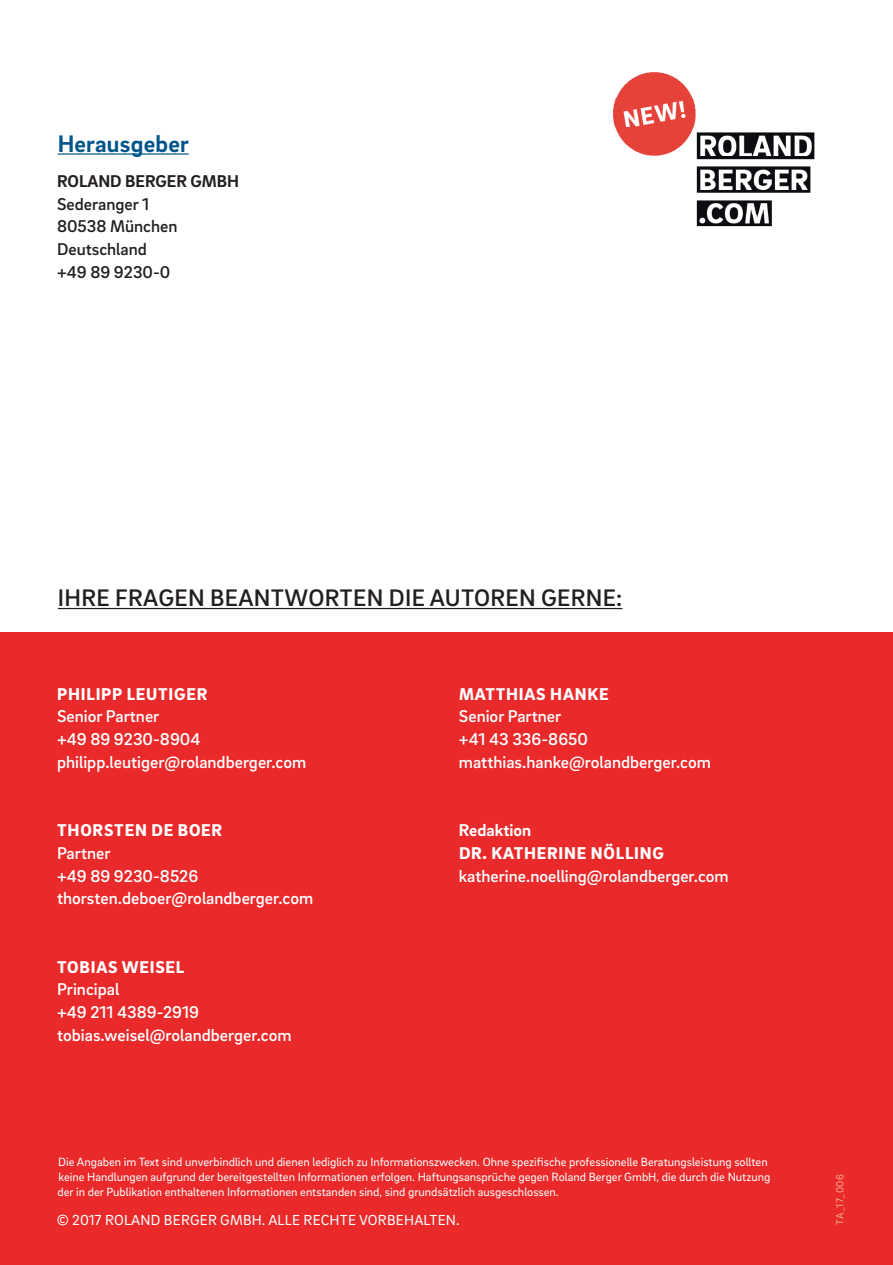
<style>
.page{position:relative;width:893px;height:1265px;background:#fff}
.page>*{position:absolute;margin:0;border:0;box-sizing:border-box;transform-origin:0 0}
.t1{font:500 24.5px "Brix Sans";letter-spacing:.015em;color:#231f20}
.t2{font:700 24.5px "Brix Sans";letter-spacing:.01em;color:#00568a}
.t3{font:500 17.5px/22.8px "Brix Sans";color:#fff}
.t4{font:900 17.5px "Brix Sans";letter-spacing:.045em;color:#fff}
.t5{font:500 17.5px/22.8px "Brix Sans";color:#231f20}
.t6{font:700 17.5px "Brix Sans";color:#231f20}
.t7{font:700 17.5px "Brix Sans";color:#fff}
.t8{font:14.88px "Brix Sans";letter-spacing:.015em;color:#fff}
.t9{font:12.25px/14.9px "Brix Sans";color:#fff}
.t10{font:10.5px "Brix Sans";letter-spacing:.025em;color:#f6ac93}
</style>
<div class="page">
<div style="left:0;top:632px;width:893px;height:633px;background:#e9292a"></div>
<hr style="left:58px;top:608px;width:564px;height:1px;background:#231f20">
<hr style="left:58px;top:153px;width:131px;height:2px;background:#00568a">
<img style="left:613px;top:72px;width:202px;height:155px">
<h1 class="t2" style="left:58px;top:127px;width:133px">Herausgeber</h1>
<h2 class="t6" style="left:57px;top:169px;width:183px">ROLAND BERGER GMBH</h2>
<h2 class="t5" style="left:57px;top:192px;width:122px">Sederanger 1<br>80538 München<br>Deutschland +49 89 9230-0</h2>
<h1 class="t1" style="left:58px;top:582px;width:566px">IHRE FRAGEN BEANTWORTEN DIE AUTOREN GERNE:</h1>
<h2 class="t4" style="left:57px;top:682px;width:152px">PHILIPP LEUTIGER</h2>
<h2 class="t3" style="left:57px;top:704px;width:251px">Senior Partner<br>+49 89 9230-8904 philipp.leutiger@rolandberger.com</h2>
<h2 class="t4" style="left:57px;top:819px;width:167px">THORSTEN DE BOER</h2>
<h2 class="t3" style="left:57px;top:841px;width:258px">Partner<br>+49 89 9230-8526 thorsten.deboer@rolandberger.com</h2>
<h2 class="t4" style="left:57px;top:955px;width:129px">TOBIAS WEISEL</h2>
<h2 class="t3" style="left:57px;top:977px;width:236px">Principal<br>+49 211 4389-2919 tobias.weisel@rolandberger.com</h2>
<h2 class="t4" style="left:459px;top:682px;width:151px">MATTHIAS HANKE</h2>
<h2 class="t3" style="left:459px;top:704px;width:254px">Senior Partner<br>+41 43 336-8650 matthias.hanke@rolandberger.com</h2>
<h2 class="t7" style="left:459px;top:819px;width:74px">Redaktion</h2>
<h2 class="t4" style="left:459px;top:841px;width:206px">DR. KATHERINE NÖLLING</h2>
<h2 class="t3" style="left:459px;top:864px;width:271px">katherine.noelling@rolandberger.com</h2>
<p class="t9" style="left:57px;top:1154px;width:714px">Die Angaben im Text sind unverbindlich und dienen lediglich zu Informationszwecken. Ohne spezifische professionelle Beratungsleistung sollten keine Handlungen aufgrund der bereitgestellten Informationen erfolgen. Haftungsansprüche gegen Roland Berger GmbH, die durch die Nutzung der in der Publikation enthaltenen Informationen entstanden sind, sind grundsätzlich ausgeschlossen.</p>
<p class="t8" style="left:57px;top:1211px;width:404px">© 2017 ROLAND BERGER GMBH. ALLE RECHTE VORBEHALTEN.</p>
<p class="t10" style="left:833px;top:1225px;width:52px;rotate:-90deg">TA_17_006</p>
</div>
